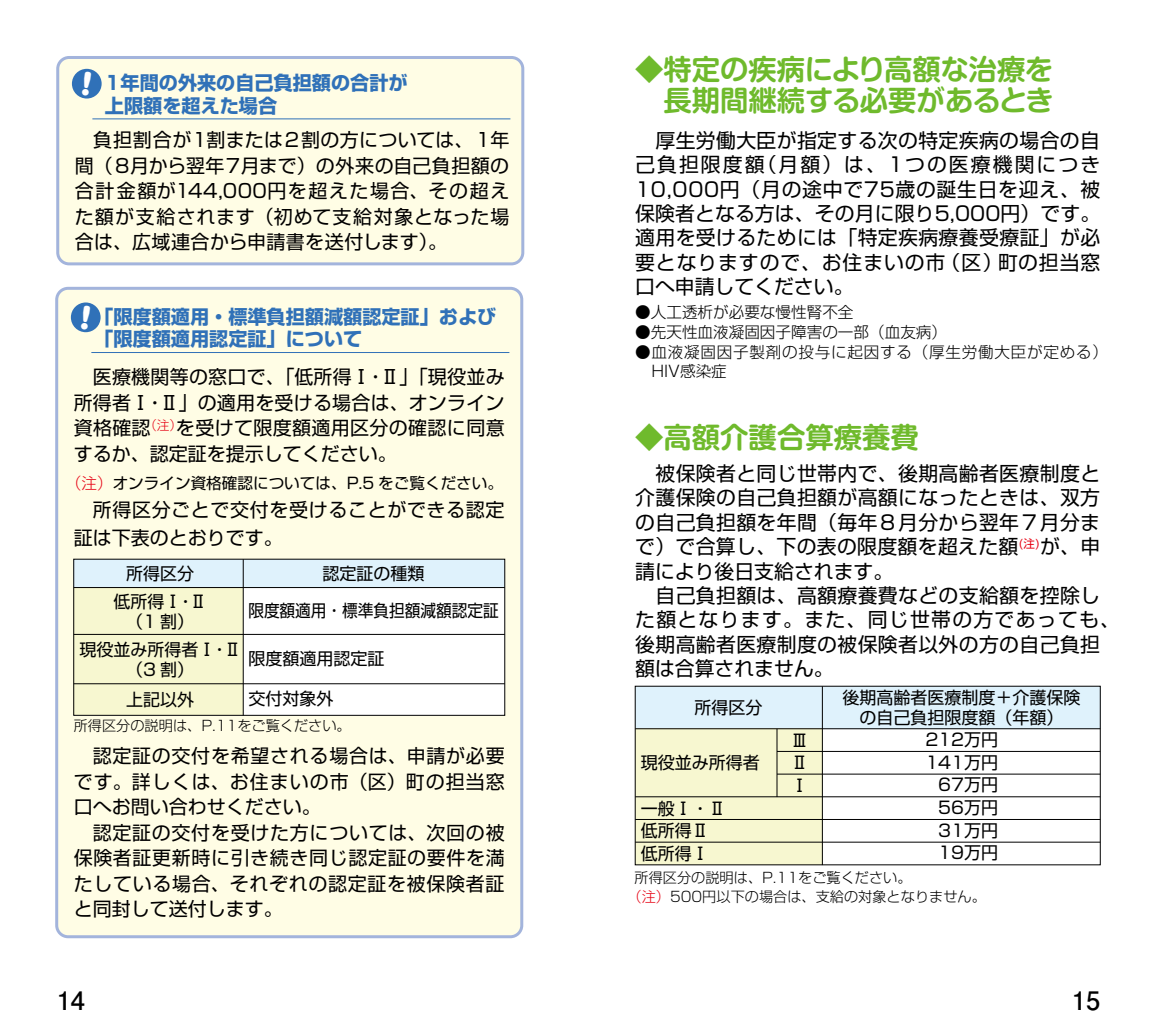
<style>
.page{position:relative;width:1157px;height:1032px;background:#fff}
.page>*{position:absolute;margin:0;border:0;box-sizing:border-box;transform-origin:0 0}
.t1{font:700 28.4px/31.2px "Shin M Go Pro De";color:#6fba2c}
.t2{font:700 25.6px "Futo Go B101 Pro";color:#000}
.t3{font:19.8px/24.4px "Shin Go Pro";letter-spacing:.02em;color:#000}
.t4{font:700 19.2px/22.6px "Shin Go Pro";color:#3071b8}
.t5{font:19px/25.6px "Shin Go Pro";letter-spacing:.035em;color:#000;text-align:justify}
.t6{font:17px/22.6px "Shin Go Pro";color:#000;text-align:center}
.t7{font:300 15.6px/18.8px "Shin Go Pro";letter-spacing:.045em;color:#000}
.t8{font:300 15.6px "Shin Go Pro";color:#000}
.t9{font:15.6px "Shin Go Pro";color:#000}
.t10{font:300 14.2px/18.4px "Shin Go Pro";color:#000}
.s1{font-weight:300;color:#e60012}
.s2{color:#e60012}
</style>
<div class="page">
<div style="left:635px;top:686px;width:465px;height:43px;background:#dff2fc"></div>
<div style="left:635px;top:729px;width:187px;height:136px;background:#f7f7d0"></div>
<hr style="left:635px;top:728px;width:465px;height:1px;background:#000">
<hr style="left:777px;top:751px;width:323px;height:1px;background:#000">
<hr style="left:777px;top:774px;width:323px;height:1px;background:#000">
<hr style="left:635px;top:796px;width:465px;height:1px;background:#000">
<hr style="left:635px;top:819px;width:465px;height:1px;background:#000">
<hr style="left:635px;top:842px;width:465px;height:1px;background:#000">
<hr style="left:822px;top:686px;width:1px;height:179px;background:#000">
<hr style="left:776px;top:729px;width:1px;height:68px;background:#000">
<div style="left:57px;top:288px;width:465px;height:649px;background:#fffde5;border-radius:11px"></div>
<div style="left:55px;top:287px;width:468px;height:651px;border:3px solid #a3b4dc;border-radius:11px"></div>
<hr style="left:91px;top:352px;width:418px;height:1px;background:#3071b8">
<div style="left:71px;top:302px;width:30px;height:30px;background:#3071b8;border-radius:50%"></div>
<div style="left:74px;top:559px;width:431px;height:156px;background:#fff"></div>
<div style="left:74px;top:559px;width:431px;height:28px;background:#dff2fc"></div>
<div style="left:74px;top:587px;width:169px;height:128px;background:#f7f7d0"></div>
<hr style="left:74px;top:587px;width:431px;height:1px;background:#000">
<hr style="left:74px;top:634px;width:431px;height:1px;background:#000">
<hr style="left:74px;top:683px;width:431px;height:1px;background:#000">
<hr style="left:243px;top:559px;width:1px;height:156px;background:#000">
<div style="left:58px;top:57px;width:465px;height:207px;background:#fffde5;border-radius:11px"></div>
<div style="left:56px;top:56px;width:468px;height:209px;border:3px solid #a3b4dc;border-radius:11px"></div>
<hr style="left:92px;top:119px;width:418px;height:1px;background:#3071b8">
<div style="left:72px;top:69px;width:30px;height:30px;background:#3071b8;border-radius:50%"></div>
<p class="t4" style="left:105px;top:70px;width:304px">1年間の外来の自己負担額の合計が上限額を超えた場合</p>
<p class="t5" style="left:75px;top:125px;width:436px;text-indent:18px">負担割合が１割または２割の方については、１年間（８月から翌年７月まで）の外来の自己負担額の合計金額が144,000円を超えた場合、その超えた額が支給されます（初めて支給対象となった場合は、広域連合から申請書を送付します）。</p>
<p class="t4" style="left:104px;top:303px;width:394px">｢限度額適用・標準負担額減額認定証」および｢限度額適用認定証」について</p>
<p class="t5" style="left:74px;top:362px;width:432px;text-indent:19px">医療機関等の窓口で、「低所得Ⅰ・Ⅱ」「現役並み所得者Ⅰ・Ⅱ」の適用を受ける場合は、オンライン資格確認<sup>（注）</sup>を受けて限度額適用区分の確認に同意するか、認定証を提示してください。</p>
<p class="t9" style="left:66px;top:470px;width:438px"><span class="s1">（注）</span>オンライン資格確認については、P.5 をご覧ください。</p>
<p class="t5" style="left:74px;top:493px;width:432px;line-height:28px">　所得区分ごとで交付を受けることができる認定証は下表のとおりです。</p>
<p class="t6" style="left:126px;top:560px;width:70px">所得区分</p>
<p class="t6" style="left:248px;top:552px;width:252px;line-height:37.4px">認定証の種類<br>限度額適用・標準負担額減額認定証</p>
<p class="t6" style="left:248px;top:645px;width:138px">限度額適用認定証</p>
<p class="t6" style="left:248px;top:685px;width:87px">交付対象外</p>
<p class="t6" style="left:113px;top:589px;width:95px;line-height:19.8px">低所得Ⅰ・Ⅱ（1 割）</p>
<p class="t6" style="left:79px;top:637px;width:163px;line-height:19.8px">現役並み所得者Ⅰ・Ⅱ（3 割）</p>
<p class="t6" style="left:126px;top:686px;width:70px">上記以外</p>
<p class="t10" style="left:74px;top:715px;width:278px">所得区分の説明は、P.11をご覧ください。</p>
<p class="t5" style="left:74px;top:741px;width:432px;text-align:left">　認定証の交付を希望される場合は、申請が必要です。詳しくは、お住まいの市（区）町の担当窓口へお問い合わせください。<br>　認定証の交付を受けた方については、次回の被保険者証更新時に引き続き同じ認定証の要件を満たしている場合、それぞれの認定証を被保険者証と同封して送付します。</p>
<h1 class="t1" style="left:635px;top:50px;width:420px">◆特定の疾病により高額な治療を　長期間継続する必要があるとき</h1>
<p class="t3" style="left:635px;top:126px;width:467px;text-align:justify">　厚生労働大臣が指定する次の特定疾病の場合の自己負担限度額（月額）は、1つの医療機関につき10,000円（月の途中で75歳の誕生日を迎え、被保険者となる方は、その月に限り5,000円）です。適用を受けるためには「特定疾病療養受療証」が必要となりますので、お住まいの市（区）町の担当窓口へ申請してください。</p>
<p class="t8" style="left:635px;top:299px;width:220px">●人工透析が必要な慢性腎不全</p>
<p class="t8" style="left:635px;top:319px;width:313px">●先天性血液凝固因子障害の一部（血友病）</p>
<p class="t7" style="left:651px;top:341px;width:450px;text-indent:-16px">●血液凝固因子製剤の投与に起因する（厚生労働大臣が定める)<br>HIV感染症</p>
<h1 class="t1" style="left:635px;top:418px;width:285px">◆高額介護合算療養費</h1>
<p class="t3" style="left:635px;top:459px;width:486px">　被保険者と同じ世帯内で、後期高齢者医療制度と介護保険の自己負担額が高額になったときは、双方の自己負担額を年間（毎年８月分から翌年７月分まで）で合算し、下の表の限度額を超えた額<sup>(注)</sup>が、申請により後日支給されます。<br>　自己負担額は、高額療養費などの支給額を控除した額となります。また、同じ世帯の方であっても、後期高齢者医療制度の被保険者以外の方の自己負担額は合算されません。</p>
<p class="t6" style="left:694px;top:694px;width:70px">所得区分</p>
<p class="t6" style="left:842px;top:685px;width:240px;line-height:19.8px">後期高齢者医療制度＋介護保険の自己負担限度額（年額）</p>
<p class="t6" style="left:925px;top:726px;width:74px;text-align:right">212万円<br>141万円<br>67万円<br>56万円<br>31万円<br>19万円</p>
<p class="t6" style="left:791px;top:727px;width:19px">Ⅲ</p>
<p class="t6" style="left:641px;top:749px;width:121px">現役並み所得者</p>
<p class="t6" style="left:791px;top:749px;width:19px">Ⅱ</p>
<p class="t6" style="left:791px;top:772px;width:19px">Ⅰ</p>
<p class="t6" style="left:641px;top:795px;width:87px">一般Ⅰ・Ⅱ</p>
<p class="t6" style="left:641px;top:817px;width:70px">低所得Ⅱ</p>
<p class="t6" style="left:641px;top:840px;width:70px">低所得Ⅰ</p>
<p class="t10" style="left:627px;top:867px;width:360px;text-indent:7px">所得区分の説明は、P.11をご覧ください。<br><span class="s2">（注）</span>500円以下の場合は、支給の対象となりません。</p>
<h2 class="t2" style="left:57px;top:980px;width:30px">14</h2>
<h2 class="t2" style="left:1071px;top:980px;width:30px">15</h2>
</div>
